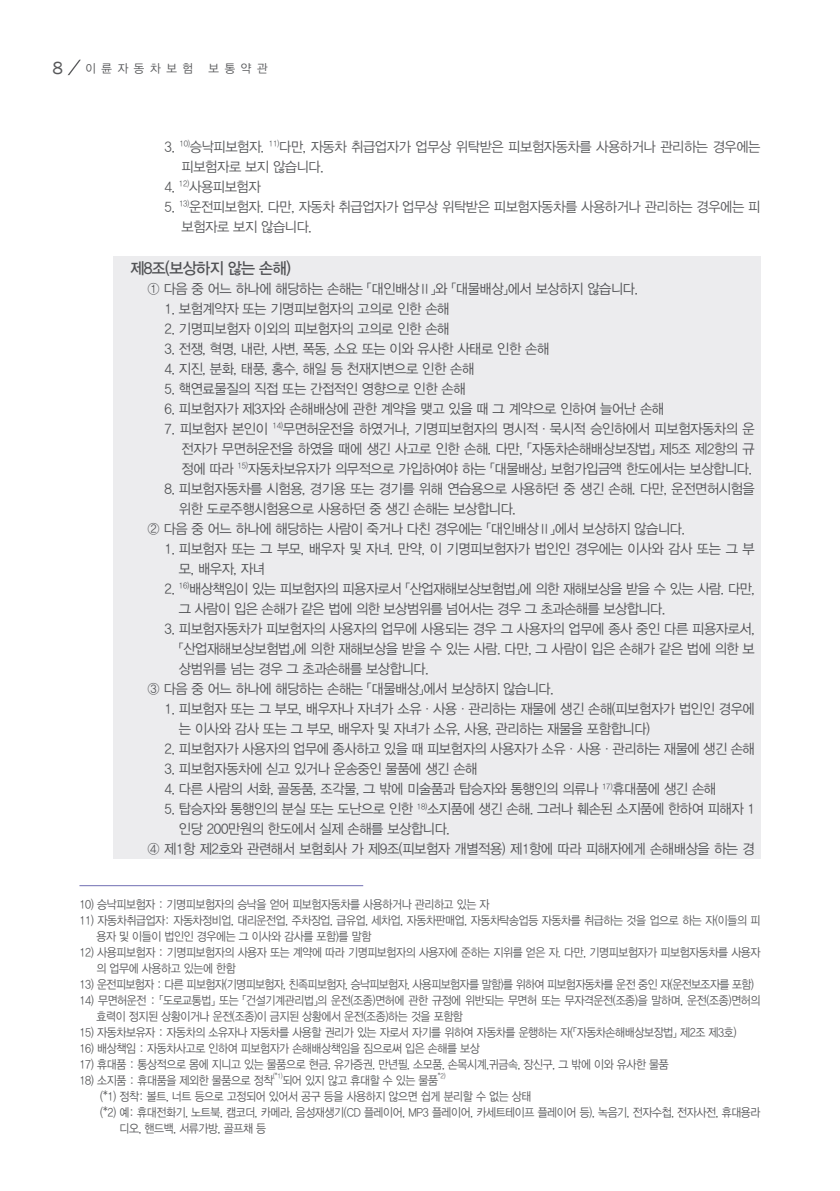
<style>
.page{position:relative;width:840px;height:1191px;background:#fff}
.page>*{position:absolute;margin:0;border:0;box-sizing:border-box;transform-origin:0 0}
.조조{font:16px "YDVYGO Std 33";letter-spacing:-.04em;color:#57585a;scale:.95 1}
.본문_1{font:14px/20px "YDVYGO Std 32";letter-spacing:-.03em;color:#57585a;scale:.95 1}
.본문_1_-_1{font:14px/20px "YDVYGO Std 32";letter-spacing:-.03em;color:#57585a;scale:.95 1}
.각주{font:12px/16px "YDVYGO Std 32";letter-spacing:-.03em;color:#57585a;scale:.9 1}
.각주-2{font:12px "YDVYGO Std 32";letter-spacing:-.05em;color:#57585a;scale:.9 1}
.t1{font:12px "YDVYGO Std 12";letter-spacing:.5em;color:#57585a;scale:.95 1}
.각주-3{font:7px "YDVYGO Std 32";color:#57585a;scale:.9 1}
.s1{font-family:"Franklin Gothic";font-size:18px}
.s2{font-family:"YDVYGO Std 12"}
</style>
<div class="page">
<svg style="left:67px;top:60px;width:14px;height:15px"></svg>
<hr style="left:79px;top:885px;width:284px;height:1px;background:#716eb3">
<div style="left:113px;top:256px;width:647px;height:602px;background:#ececee"></div>
<p class="t1" style="left:52px;top:62px;width:149px"><span class="s1">8</span> 이륜자동차보험</p>
<p class="t1" style="left:208px;top:62px;width:64px">보통약관</p>
<p class="본문_1_-_1" style="left:181px;top:137px;width:610px;text-indent:-17px">3. <sup>10)</sup>승낙피보험자. <sup>11)</sup>다만, 자동차 취급업자가 업무상 위탁받은 피보험자동차를 사용하거나 관리하는 경우에는 피보험자로 보지 않습니다.</p>
<p class="본문_1" style="left:164px;top:177px;width:103px">4. <sup>12)</sup>사용피보험자</p>
<p class="본문_1_-_1" style="left:181px;top:197px;width:610px;text-indent:-17px">5. <sup>13)</sup>운전피보험자. 다만, 자동차 취급업자가 업무상 위탁받은 피보험자동차를 사용하거나 관리하는 경우에는 피 보험자로 보지 않습니다.</p>
<p class="조조" style="left:130px;top:260px;width:170px">제8조(보상하지 않는 손해)</p>
<p class="본문_1" style="left:147px;top:279px;width:517px">① 다음 중 어느 하나에 해당하는 손해는 「대인배상Ⅱ」와 「대물배상」에서 보상하지 않습니다.</p>
<p class="본문_1" style="left:164px;top:299px;width:301px">1. 보험계약자 또는 기명피보험자의 고의로 인한 손해</p>
<p class="본문_1" style="left:164px;top:319px;width:301px">2. 기명피보험자 이외의 피보험자의 고의로 인한 손해</p>
<p class="본문_1" style="left:164px;top:339px;width:406px">3. 전쟁, 혁명, 내란, 사변, 폭동, 소요 또는 이와 유사한 사태로 인한 손해</p>
<p class="본문_1" style="left:164px;top:359px;width:327px">4. 지진, 분화, 태풍, 홍수, 해일 등 천재지변으로 인한 손해</p>
<p class="본문_1" style="left:164px;top:379px;width:318px">5. 핵연료물질의 직접 또는 간접적인 영향으로 인한 손해</p>
<p class="본문_1" style="left:164px;top:399px;width:527px">6. 피보험자가 제3자와 손해배상에 관한 계약을 맺고 있을 때 그 계약으로 인하여 늘어난 손해</p>
<p class="본문_1_-_1" style="left:181px;top:419px;width:604px;text-align:justify;text-indent:-17px">7. 피보험자 본인이 <sup>14)</sup>무면허운전을 하였거나, 기명피보험자의 명시적<span class="s2">·</span>묵시적 승인하에서 피보험자동차의 운 전자가 무면허운전을 하였을 때에 생긴 사고로 인한 손해. 다만, 「자동차손해배상보장법」 제5조 제2항의 규 정에 따라 <sup>15)</sup>자동차보유자가 의무적으로 가입하여야 하는 「대물배상」 보험가입금액 한도에서는 보상합니다.</p>
<p class="본문_1" style="left:179px;top:479px;width:607px;text-indent:-14px">8. 피보험자동차를 시험용, 경기용 또는 경기를 위해 연습용으로 사용하던 중 생긴 손해. 다만, 운전면허시험을 위한 도로주행시험용으로 사용하던 중 생긴 손해는 보상합니다.</p>
<p class="본문_1" style="left:147px;top:519px;width:567px">② 다음 중 어느 하나에 해당하는 사람이 죽거나 다친 경우에는 「대인배상Ⅱ」에서 보상하지 않습니다.</p>
<p class="본문_1" style="left:179px;top:539px;width:607px;text-indent:-14px">1. 피보험자 또는 그 부모, 배우자 및 자녀. 만약, 이 기명피보험자가 법인인 경우에는 이사와 감사 또는 그 부 모, 배우자, 자녀</p>
<p class="본문_1" style="left:179px;top:579px;width:607px;text-indent:-14px">2. <sup>16)</sup>배상책임이 있는 피보험자의 피용자로서 「산업재해보상보험법」에 의한 재해보상을 받을 수 있는 사람. 다만, 그 사람이 입은 손해가 같은 법에 의한 보상범위를 넘어서는 경우 그 초과손해를 보상합니다.</p>
<p class="본문_1" style="left:179px;top:619px;width:607px;text-align:justify;text-indent:-14px">3. 피보험자동차가 피보험자의 사용자의 업무에 사용되는 경우 그 사용자의 업무에 종사 중인 다른 피용자로서,「산업재해보상보험법」에 의한 재해보상을 받을 수 있는 사람. 다만, 그 사람이 입은 손해가 같은 법에 의한 보 상범위를 넘는 경우 그 초과손해를 보상합니다.</p>
<p class="본문_1" style="left:147px;top:679px;width:429px">③ 다음 중 어느 하나에 해당하는 손해는 「대물배상」에서 보상하지 않습니다.</p>
<p class="본문_1" style="left:179px;top:699px;width:607px;text-indent:-14px">1. 피보험자 또는 그 부모, 배우자나 자녀가 소유ㆍ사용ㆍ관리하는 재물에 생긴 손해(피보험자가 법인인 경우에 는 이사와 감사 또는 그 부모, 배우자 및 자녀가 소유, 사용, 관리하는 재물을 포함합니다)</p>
<p class="본문_1" style="left:164px;top:739px;width:622px">2. 피보험자가 사용자의 업무에 종사하고 있을 때 피보험자의 사용자가 소유ㆍ사용ㆍ관리하는 재물에 생긴 손해</p>
<p class="본문_1" style="left:164px;top:759px;width:330px">3. 피보험자동차에 싣고 있거나 운송중인 물품에 생긴 손해</p>
<p class="본문_1" style="left:164px;top:779px;width:581px">4. 다른 사람의 서화, 골동품, 조각물, 그 밖에 미술품과 탑승자와 통행인의 의류나 <sup>17)</sup>휴대품에 생긴 손해</p>
<p class="본문_1" style="left:179px;top:799px;width:607px;text-indent:-14px">5. 탑승자와 통행인의 분실 또는 도난으로 인한 <sup>18)</sup>소지품에 생긴 손해. 그러나 훼손된 소지품에 한하여 피해자 1 인당 200만원의 한도에서 실제 손해를 보상합니다.</p>
<p class="본문_1" style="left:147px;top:839px;width:640px">④ 제1항 제2호와 관련해서 보험회사 가 제9조(피보험자 개별적용) 제1항에 따라 피해자에게 손해배상을 하는 경</p>
<p class="각주" style="left:79px;top:896px;width:456px">10) 승낙피보험자 : 기명피보험자의 승낙을 얻어 피보험자동차를 사용하거나 관리하고 있는 자</p>
<p class="각주" style="left:96px;top:912px;width:739px;text-indent:-17px">11) 자동차취급업자: 자동차정비업, 대리운전업, 주차장업, 급유업, 세차업, 자동차판매업, 자동차탁송업등 자동차를 취급하는 것을 업으로 하는 자(이들의 피 용자 및 이들이 법인인 경우에는 그 이사와 감사를 포함)를 말함</p>
<p class="각주" style="left:96px;top:944px;width:739px;text-indent:-17px">12) 사용피보험자 : 기명피보험자의 사용자 또는 계약에 따라 기명피보험자의 사용자에 준하는 지위를 얻은 자. 다만, 기명피보험자가 피보험자동차를 사용자 의 업무에 사용하고 있는에 한함</p>
<p class="각주-2" style="left:79px;top:978px;width:750px">13) 운전피보험자 : 다른 피보험자(기명피보험자, 친족피보험자, 승낙피보험자, 사용피보험자를 말함)를 위하여 피보험자동차를 운전 중인 자(운전보조자를 포함)</p>
<p class="각주" style="left:96px;top:992px;width:739px;text-indent:-17px">14) 무면허운전 : 「도로교통법」 또는 「건설기계관리법」의 운전(조종)면허에 관한 규정에 위반되는 무면허 또는 무자격운전(조종)을 말하며, 운전(조종)면허의 효력이 정지된 상황이거나 운전(조종)이 금지된 상황에서 운전(조종)하는 것을 포함함</p>
<p class="각주" style="left:79px;top:1024px;width:731px">15) 자동차보유자 : 자동차의 소유자나 자동차를 사용할 권리가 있는 자로서 자기를 위하여 자동차를 운행하는 자(「자동차손해배상보장법」 제2조 제3호)</p>
<p class="각주" style="left:79px;top:1040px;width:446px">16) 배상책임 : 자동차사고로 인하여 피보험자가 손해배상책임을 짐으로써 입은 손해를 보상</p>
<p class="각주" style="left:79px;top:1056px;width:656px">17) 휴대품 : 통상적으로 몸에 지니고 있는 물품으로 현금, 유가증권, 만년필, 소모품, 손목시계,귀금속, 장신구, 그 밖에 이와 유사한 물품</p>
<p class="각주" style="left:79px;top:1072px;width:217px">18) 소지품 : 휴대품을 제외한 물품으로 정착</p>
<p class="각주-3" style="left:273px;top:1072px;width:12px">(*1)</p>
<p class="각주" style="left:282px;top:1072px;width:174px">되어 있지 않고 휴대할 수 있는 물품</p>
<p class="각주-3" style="left:437px;top:1072px;width:10px">*2)</p>
<p class="각주" style="left:100px;top:1088px;width:480px">(*1) 정착: 볼트, 너트 등으로 고정되어 있어서 공구 등을 사용하지 않으면 쉽게 분리할 수 없는 상태</p>
<p class="각주" style="left:119px;top:1104px;width:713px;text-indent:-19px">(*2) 예: 휴대전화기, 노트북, 캠코더, 카메라, 음성재생기(CD 플레이어, MP3 플레이어, 카세트테이프 플레이어 등), 녹음기, 전자수첩, 전자사전, 휴대용라 디오, 핸드백, 서류가방, 골프채 등</p>
</div>
